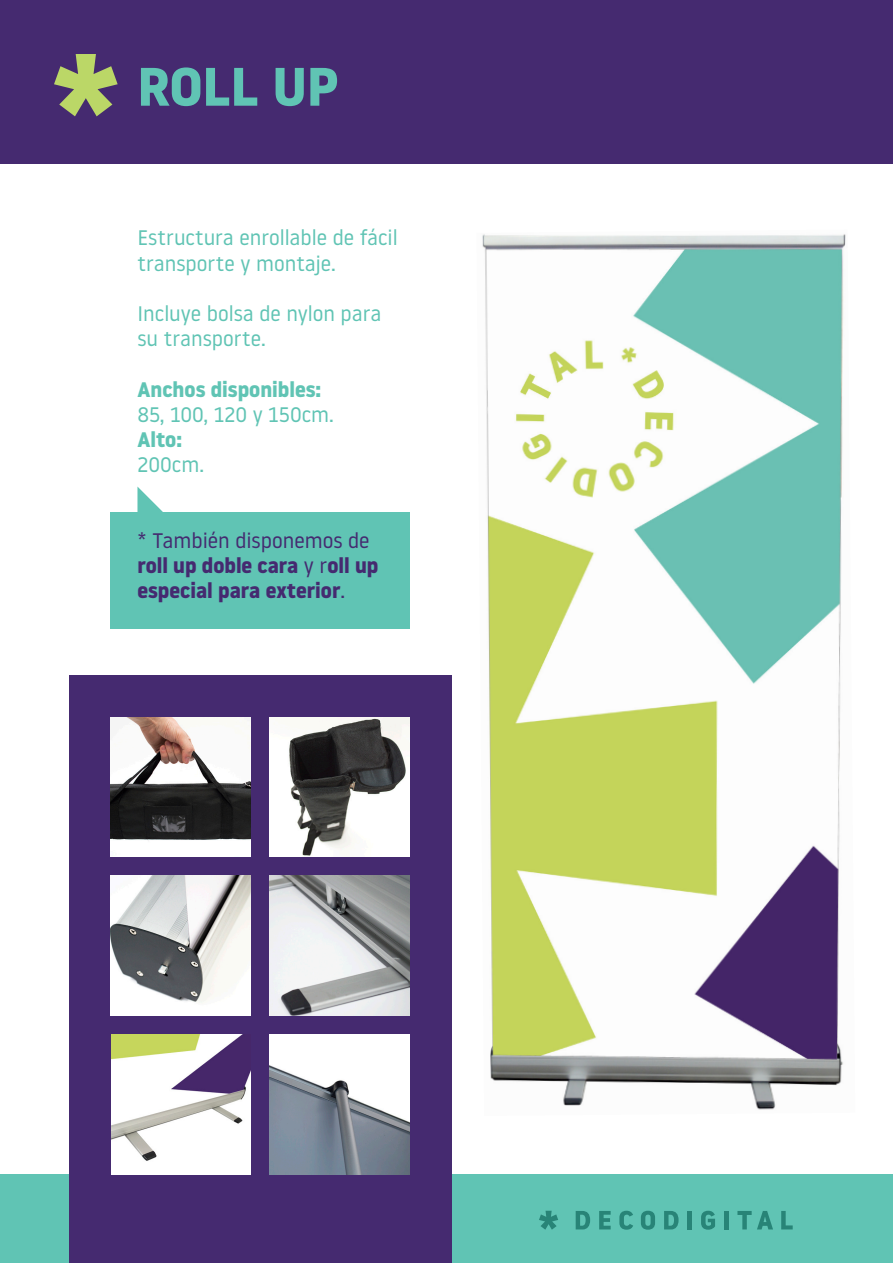
<style>
.page{position:relative;width:893px;height:1263px;background:#fff}
.page>*{position:absolute;margin:0;border:0;box-sizing:border-box;transform-origin:0 0}
.t1{font:700 54px "Noway";color:#60c4b4}
.t2{font:21px/25.2px "Noway";color:#60c4b4}
.t3{font:700 21px "Noway";color:#452a70}
.t4{font:700 21px "Noway";color:#60c4b4}
.t5{font:21px "Noway";color:#452a70}
.s1{font-weight:400}
</style>
<div class="page">
<div style="left:0;top:1174px;width:893px;height:89px;background:#60c4b4"></div>
<div style="left:69px;top:676px;width:382px;height:587px;background:#452a70"></div>
<div style="left:0;top:0;width:893px;height:163px;background:#452a70"></div>
<div style="left:111px;top:512px;width:299px;height:116px;background:#60c4b4"></div>
<svg style="left:54px;top:54px;width:64px;height:62px"></svg>
<svg style="left:137px;top:486px;width:26px;height:26px"></svg>
<img style="left:482px;top:234px;width:364px;height:876px">
<img style="left:111px;top:717px;width:139px;height:140px">
<img style="left:111px;top:876px;width:139px;height:139px">
<img style="left:111px;top:1034px;width:140px;height:140px">
<img style="left:270px;top:717px;width:140px;height:140px">
<img style="left:270px;top:876px;width:140px;height:139px">
<img style="left:270px;top:1034px;width:140px;height:140px">
<svg style="left:539px;top:1211px;width:19px;height:19px"></svg>
<svg style="left:576px;top:1211px;width:14px;height:18px"></svg>
<svg style="left:599px;top:1211px;width:12px;height:18px"></svg>
<svg style="left:619px;top:1211px;width:14px;height:19px"></svg>
<svg style="left:641px;top:1211px;width:14px;height:19px"></svg>
<svg style="left:664px;top:1211px;width:15px;height:18px"></svg>
<hr style="left:688px;top:1211px;width:4px;height:18px;background:#288477">
<svg style="left:701px;top:1211px;width:14px;height:19px"></svg>
<div style="left:724px;top:1211px;width:5px;height:18px;background:#288477"></div>
<svg style="left:737px;top:1211px;width:36px;height:18px"></svg>
<svg style="left:781px;top:1211px;width:12px;height:18px"></svg>
<p class="t1" style="left:137px;top:55px;width:203px">ROLL UP</p>
<p class="t2" style="left:137px;top:225px;width:262px">Estructura enrollable de fácil transporte y montaje.</p>
<p class="t2" style="left:137px;top:300px;width:245px">Incluye bolsa de nylon para</p>
<p class="t2" style="left:137px;top:325px;width:130px">su transporte.</p>
<p class="t4" style="left:137px;top:377px;width:185px">Anchos disponibles:</p>
<p class="t2" style="left:137px;top:401px;width:198px">85, 100, 120 y 150cm.</p>
<p class="t4" style="left:137px;top:427px;width:46px">Alto:</p>
<p class="t2" style="left:137px;top:451px;width:68px">200cm.</p>
<p class="t5" style="left:137px;top:526px;width:234px">* También disponemos de</p>
<p class="t3" style="left:137px;top:553px;width:242px">roll up doble cara <span class="s1">y r</span>oll up</p>
<p class="t3" style="left:137px;top:579px;width:209px">especial para exterior<span class="s1">.</span></p>
</div>
